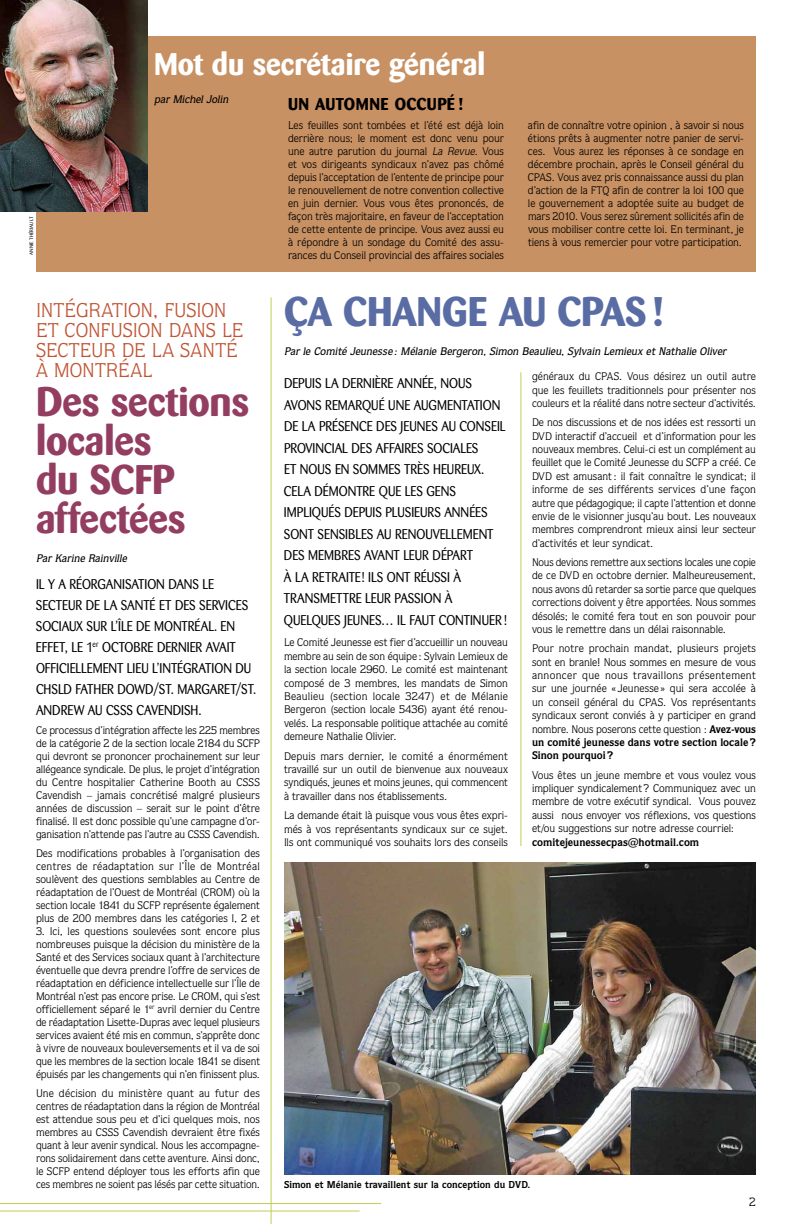
<style>
.page{position:relative;width:792px;height:1224px;background:#fff}
.page>*{position:absolute;margin:0;border:0;box-sizing:border-box;transform-origin:0 0}
.t1{font:700 41px/39px "Barmeno";letter-spacing:-.005em;color:#933e61}
.t2{font:700 41px "Barmeno";letter-spacing:-.01em;color:#5a6ca4}
.t3{font:700 31px "Barmeno";color:#fff}
.t4{font:20px/20px "Quorum IT Cby BT";letter-spacing:-.005em;color:#c05535}
.t5{font:700 17px "Barmeno";letter-spacing:.025em;color:#000}
.t6{font:14px/21.5px "Barmeno";letter-spacing:-.005em;color:#000;scale:.9 1}
.t7{font:12px "Quorum IT Cby BT";color:#000}
.t8{font:11px/13px "Quorum IT Cby BT";letter-spacing:-.005em;color:#000;text-align:justify}
.t9{font:italic 500 11px "Quorum IT Cby BT";color:#000}
.t10{font:700 11px "Quorum IT Cby BT";letter-spacing:.005em;color:#000}
.t11{font:700 10px "Quorum IT Cby BT";color:#000}
.t12{font:5px "Barmeno";letter-spacing:.02em;color:#000}
.s1{font-style:italic}
.s2{font-weight:700}
</style>
<div class="page">
<hr style="left:0;top:1203px;width:381px;height:1px;background:#c2cd56">
<hr style="left:0;top:1211px;width:360px;height:1px;background:#c2cd56">
<div style="left:36px;top:36px;width:720px;height:236px;background:#c89163"></div>
<img style="left:0;top:0;width:148px;height:211px">
<hr style="left:521px;top:372px;width:1px;height:474px;background:#c2cd56">
<hr style="left:271px;top:297px;width:1px;height:927px;background:#c2cd56">
<img style="left:284px;top:862px;width:472px;height:312px">
<p class="t12" style="left:29px;top:255px;width:40px;rotate:-90deg">ANNIE THÉRIAULT</p>
<h2 class="t3" style="left:154px;top:45px;width:333px">Mot du secrétaire général</h2>
<p class="t9" style="left:154px;top:92px;width:78px">par Michel Jolin</p>
<h3 class="t5" style="left:288px;top:94px;width:177px">UN AUTOMNE OCCUPÉ !</h3>
<p class="t8" style="left:288px;top:119px;width:218px">Les feuilles sont tombées et l’été est déjà loin derrière nous; le moment est donc venu pour une autre parution du journal <span class="s1">La Revue</span>. Vous et vos dirigeants syndicaux n’avez pas chômé depuis l’acceptation de l’entente de principe pour le renouvellement de notre convention collective en juin dernier. Vous vous êtes prononcés, de façon très majoritaire, en faveur de l’acceptation de cette entente de principe. Vous avez aussi eu à répondre à un sondage du Comité des assu&shy;rances du Conseil provincial des affaires sociales</p>
<p class="t8" style="left:528px;top:119px;width:218px">afin de connaître votre opinion , à savoir si nous étions prêts à augmenter notre panier de servi&shy;ces. Vous aurez les réponses à ce sondage en décembre prochain, après le Conseil général du CPAS. Vous avez pris connaissance aussi du plan d’action de la FTQ afin de contrer la loi 100 que le gouvernement a adoptée suite au budget de mars 2010. Vous serez sûrement sollicités afin de vous mobiliser contre cette loi. En terminant, je tiens à vous remercier pour votre participation.</p>
<h3 class="t4" style="left:36px;top:300px;width:209px">INTÉGRATION, FUSION<br>ET CONFUSION DANS LE<br>SECTEUR DE LA SANTÉ<br>À MONTRÉAL</h3>
<h1 class="t1" style="left:36px;top:382px;width:215px">Des sections locales<br>du SCFP affectées</h1>
<p class="t9" style="left:36px;top:551px;width:95px">Par Karine Rainville</p>
<p class="t6" style="left:36px;top:574px;width:241px;line-height:21px">IL Y A RÉORGANISATION DANS LE<br>SECTEUR DE LA SANTÉ ET DES SERVICES<br>SOCIAUX SUR L’ÎLE DE MONTRÉAL. EN<br>EFFET, LE 1<sup>ER</sup> OCTOBRE DERNIER AVAIT<br>OFFICIELLEMENT LIEU L’INTÉGRATION DU<br>CHSLD</p>
<p class="t6" style="left:36px;top:679px;width:246px;line-height:21px;text-indent:40px">FATHER DOWD/ST. MARGARET/ST.<br>ANDREW AU CSSS</p>
<p class="t6" style="left:137px;top:699px;width:74px">CAVENDISH.</p>
<p class="t8" style="left:36px;top:723px;width:226px">Ce processus d’intégration affecte les 225 membres de la catégorie 2 de la section locale 2184 du SCFP qui devront se prononcer prochainement sur leur allégeance syndicale. De plus, le projet d’intégration du Centre hospitalier Catherine Booth au CSSS Cavendish – jamais concrétisé malgré plusieurs années de discussion – serait sur le point d’être finalisé. Il est donc possible qu’une campagne d’or&shy;ganisation n’attende pas l’autre au CSSS Cavendish.</p>
<p class="t8" style="left:36px;top:846px;width:226px">Des modifications probables à l’organisation des centres de réadaptation sur l’Île de Montréal soulèvent des questions semblables au Centre de réadaptation de l’Ouest de Montréal (CROM) où la section locale 1841 du SCFP représente également plus de 200 membres dans les catégories I, 2 et</p>
<p class="t8" style="left:36px;top:924px;width:226px">3. Ici, les questions soulevées sont encore plus nombreuses puisque la décision du ministère de la Santé et des Services sociaux quant à l’architecture éventuelle que devra prendre l’offre de services de réadaptation en déficience intellectuelle sur l’Île de Montréal n’est pas encore prise. Le CROM, qui s’est officiellement séparé le 1<sup>er</sup> avril dernier du Centre de réadaptation Lisette-Dupras avec lequel plusieurs services avaient été mis en commun, s’apprête donc à vivre de nouveaux bouleversements et il va de soi que les membres de la section locale 1841 se disent épuisés par les changements qui n’en finissent plus.</p>
<p class="t8" style="left:36px;top:1086px;width:226px">Une décision du ministère quant au futur des centres de réadaptation dans la région de Montréal est attendue sous peu et d’ici quelques mois, nos membres au CSSS Cavendish devraient être fixés quant à leur avenir syndical. Nous les accompagne&shy;rons solidairement dans cette aventure. Ainsi donc, le SCFP entend déployer tous les efforts afin que ces membres ne soient pas lésés par cette situation.</p>
<h1 class="t2" style="left:284px;top:286px;width:381px">Ça change au CPAS!</h1>
<p class="t9" style="left:284px;top:344px;width:446px">Par le Comité Jeunesse : Mélanie Bergeron, Simon Beaulieu, Sylvain Lemieux et Nathalie Oliver</p>
<p class="t6" style="left:284px;top:373px;width:249px">DEPUIS LA DERNIÈRE ANNÉE, NOUS<br>AVONS REMARQUÉ UNE AUGMENTATION<br>DE LA PRÉSENCE DES JEUNES AU CONSEIL<br>PROVINCIAL DES AFFAIRES SOCIALES<br>ET NOUS EN SOMMES TRÈS HEUREUX.<br>CELA DÉMONTRE QUE LES GENS<br>IMPLIQUÉS DEPUIS PLUSIEURS ANNÉES<br>SONT SENSIBLES AU RENOUVELLEMENT<br>DES MEMBRES AVANT LEUR DÉPART<br>À LA RETRAITE! ILS ONT RÉUSSI À<br>TRANSMETTRE LEUR PASSION À<br>QUELQUES JEUNES… IL FAUT CONTINUER!</p>
<p class="t8" style="left:284px;top:636px;width:226px;line-height:13.4px">Le Comité Jeunesse est fier d’accueillir un nouveau membre au sein de son équipe: Sylvain Lemieux de la section locale 2960. Le comité est maintenant composé de 3 membres, les mandats de Simon Beaulieu (section locale 3247) et de Mélanie Bergeron (section locale 5436) ayant été renou&shy;velés. La responsable politique attachée au comité demeure Nathalie Olivier.</p>
<p class="t8" style="left:284px;top:749px;width:225px;line-height:13.4px">Depuis mars dernier, le comité a énormément travaillé sur un outil de bienvenue aux nouveaux syndiqués, jeunes et moins jeunes, qui commencent à travailler dans nos établissements.</p>
<p class="t8" style="left:284px;top:809px;width:226px;line-height:13.4px">La demande était là puisque vous vous êtes expri&shy;més à vos représentants syndicaux sur ce sujet.<br>Ils ont communiqué vos souhaits lors des conseils</p>
<p class="t8" style="left:532px;top:370px;width:226px;line-height:13.4px">généraux du CPAS. Vous désirez un outil autre que les feuillets traditionnels pour présenter nos couleurs et la réalité dans notre secteur d’activités.</p>
<p class="t8" style="left:532px;top:416px;width:226px;line-height:13.4px">De nos discussions et de nos idées est ressorti un DVD interactif d’accueil et d’information pour les nouveaux membres. Celui-ci est un complément au feuillet que le Comité Jeunesse du SCFP a créé. Ce DVD est amusant: il fait connaître le syndicat; il informe de ses différents services d’une façon autre que pédagogique; il capte l’attention et donne envie de le visionner jusqu’au bout. Les nouveaux membres comprendront mieux ainsi leur secteur d’activités et leur syndicat.</p>
<p class="t8" style="left:532px;top:555px;width:226px;line-height:13.4px">Nous devions remettre aux sections locales une copie de ce DVD en octobre dernier. Malheureusement, nous avons dû retarder sa sortie parce que quelques corrections doivent y être apportées. Nous sommes désolés; le comité fera tout en son pouvoir pour vous le remettre dans un délai raisonnable.</p>
<p class="t8" style="left:532px;top:642px;width:226px;line-height:13.4px">Pour notre prochain mandat, plusieurs projets sont en branle! Nous sommes en mesure de vous annoncer que nous travaillons présentement sur une journée « Jeunesse » qui sera accolée à un conseil général du CPAS. Vos représentants syndicaux seront conviés à y participer en grand nombre. Nous poserons cette question : <span class="s2">Avez-vous un comité jeunesse dans votre section locale?<br>Sinon pourquoi?</span></p>
<p class="t8" style="left:532px;top:768px;width:225px;line-height:13.4px">Vous êtes un jeune membre et vous voulez vous impliquer syndicalement? Communiquez avec un membre de votre exécutif syndical. Vous pouvez aussi nous envoyer vos réflexions, vos questions et/ou suggestions sur notre adresse courriel:</p>
<p class="t10" style="left:532px;top:835px;width:169px">comitejeunessecpas@hotmail.com</p>
<p class="t11" style="left:284px;top:1178px;width:248px">Simon et Mélanie travaillent sur la conception du DVD.</p>
<p class="t7" style="left:749px;top:1195px;width:8px">2</p>
</div>
